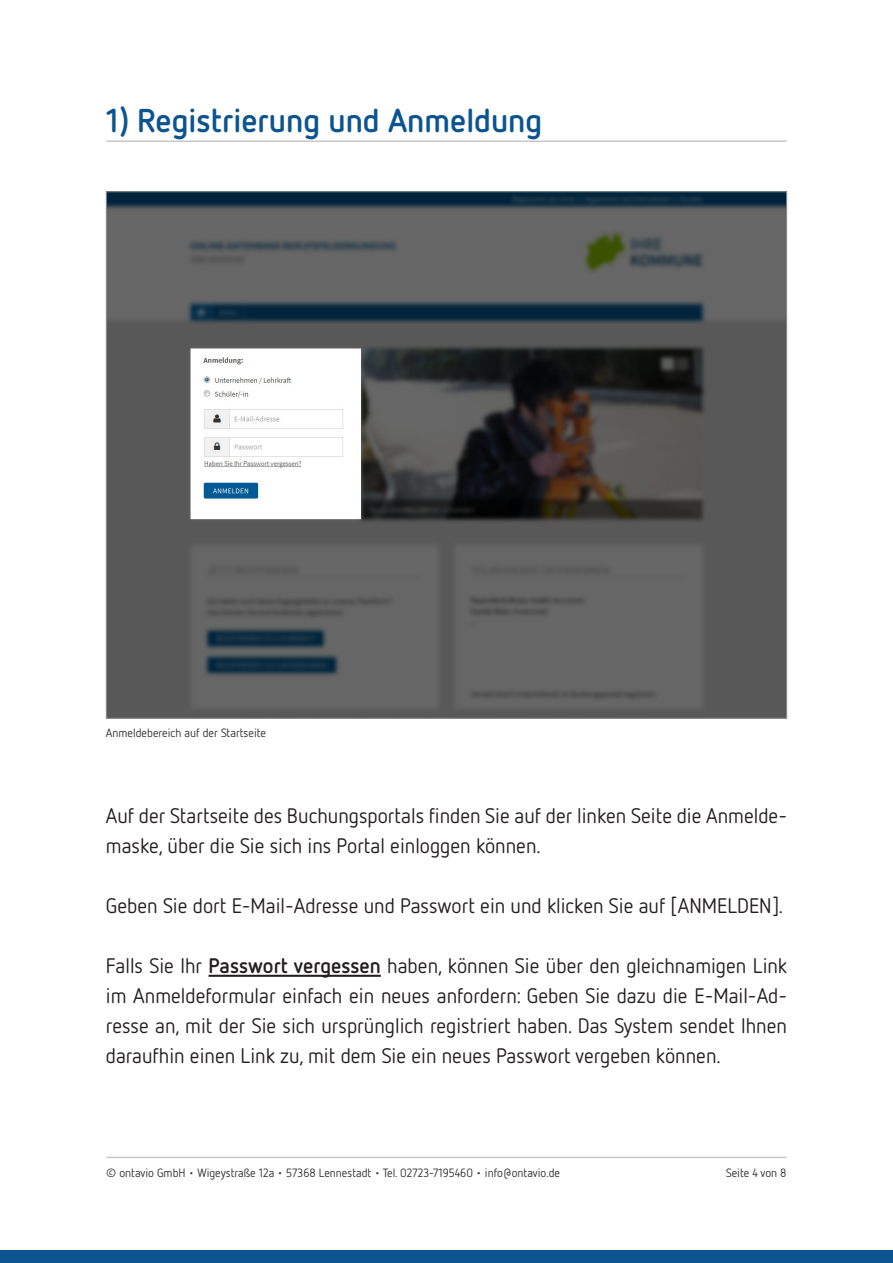
<style>
.page{position:relative;width:893px;height:1263px;background:#fff}
.page>*{position:absolute;margin:0;border:0;box-sizing:border-box;transform-origin:0 0}
.t1{font:700 33px "Netto OT";color:#0b5490}
.t2{font:21px/30px "Netto OT";color:#231f20}
.t3{font:12px "Netto OT";color:#312f30}
.s1{font-weight:700}
</style>
<div class="page">
<hr style="left:106px;top:1157px;width:681px;height:1px;background:#c7c8ca">
<div style="left:0;top:1251px;width:893px;height:12px;background:#0b5490"></div>
<hr style="left:106px;top:140px;width:681px;height:2px;background:#c7c8ca">
<img style="left:108px;top:193px;width:677px;height:524px">
<hr style="left:209px;top:975px;width:172px;height:2px;background:#231f20">
<h1 class="t1" style="left:106px;top:100px;width:437px">1) Registrierung und Anmeldung</h1>
<p class="t3" style="left:106px;top:725px;width:162px">Anmeldebereich auf der Startseite</p>
<p class="t2" style="left:106px;top:800px;width:683px">Auf der Startseite des Buchungsportals finden Sie auf der linken Seite die Anmelde&shy;maske, über die Sie sich ins Portal einloggen können.</p>
<p class="t2" style="left:106px;top:890px;width:679px">Geben Sie dort E-Mail-Adresse und Passwort ein und klicken Sie auf [ANMELDEN].</p>
<p class="t2" style="left:106px;top:950px;width:683px;text-align:justify">Falls Sie Ihr <span class="s1">Passwort vergessen</span> haben, können Sie über den gleichnamigen Link im Anmeldeformular einfach ein neues anfordern: Geben Sie dazu die E-Mail-Ad&shy;resse an, mit der Sie sich ursprünglich registriert haben. Das System sendet Ihnen daraufhin einen Link zu, mit dem Sie ein neues Passwort vergeben können.</p>
<p class="t3" style="left:106px;top:1165px;width:455px">© ontavio GmbH • Wigeystraße 12a • 57368 Lennestadt • Tel. 02723-7195460 • info@ontavio.de</p>
<p class="t3" style="left:726px;top:1165px;width:62px">Seite 4 von 8</p>
</div>
